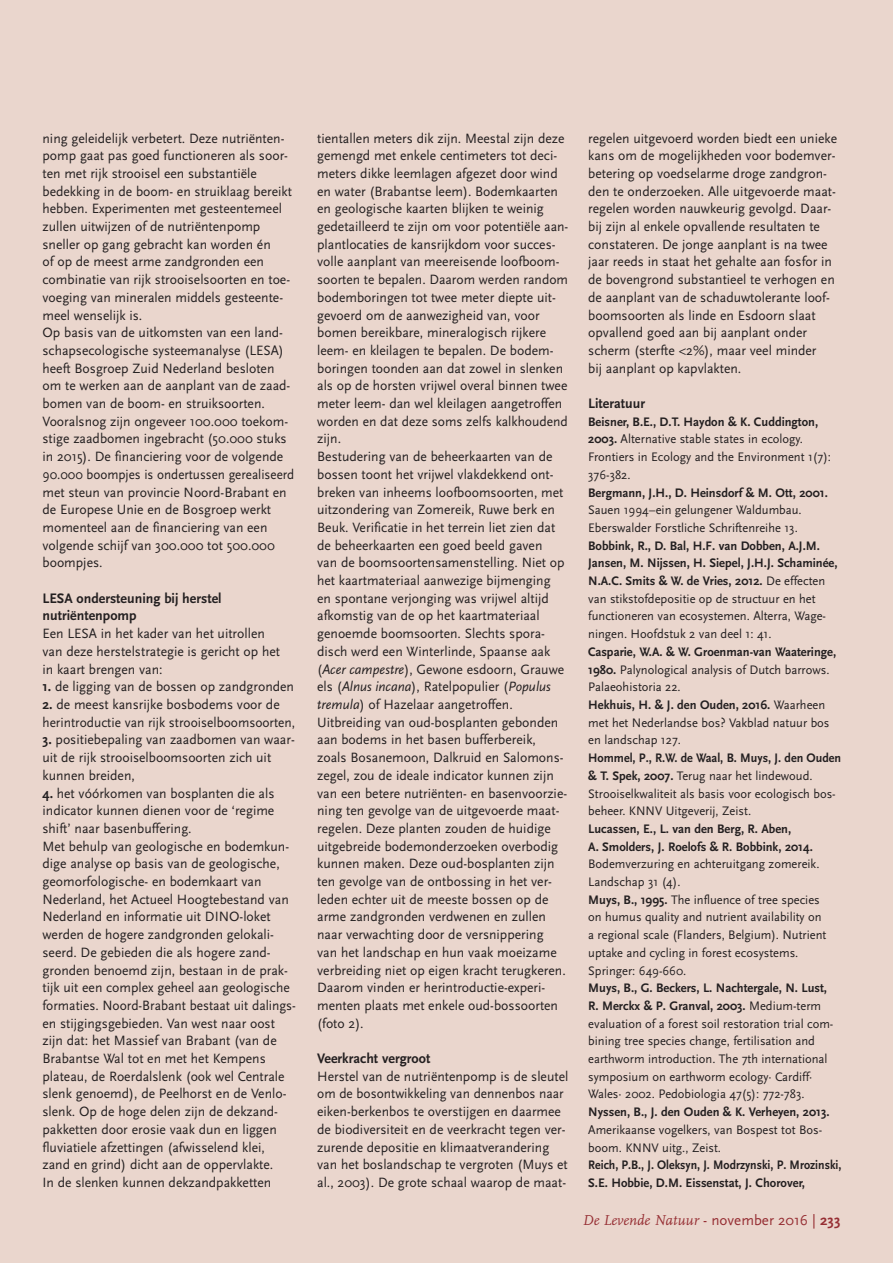
<style>
.page{position:relative;width:893px;height:1263px;background:#ead6cd}
.page>*{position:absolute;margin:0;border:0;box-sizing:border-box;transform-origin:0 0}
.t1{font:italic 15px "FF Scala";color:#962e33}
.t2{font:700 14.4px/17.7px "Scala Sans";color:#231f20}
.t3{font:14.1px/17.7px "Scala Sans";color:#231f20}
.t4{font:12.9px/17.7px "Scala Sans";color:#231f20}
.t5{font:700 12.9px/17.7px "Scala Sans";color:#231f20}
.t6{font:700 12.9px/17.7px "Scala Sans";color:#231f20;scale:.92 1}
.s1{font-weight:700}
.s2{font-style:italic}
.s3{font-family:"Scala Sans";font-style:normal}
.s4{font-family:"Scala Sans";font-weight:700;font-style:normal}
</style>
<div class="page">
<p class="t3" style="left:43px;top:129px;width:253px">ning geleidelijk verbetert. Deze nutriënten&shy;pomp gaat pas goed functioneren als soor&shy;ten met rijk strooisel een substantiële bedekking in de boom- en struiklaag bereikt hebben. Experimenten met gesteentemeel zullen uitwijzen of de nutriëntenpomp sneller op gang gebracht kan worden én<br>of op de meest arme zandgronden een combinatie van rijk strooiselsoorten en toe&shy;voeging van mineralen middels gesteente&shy;meel wenselijk is.<br>Op basis van de uitkomsten van een land&shy;schapsecologische systeemanalyse (LESA) heeft Bosgroep Zuid Nederland besloten om te werken aan de aanplant van de zaad&shy;bomen van de boom- en struiksoorten.<br>Vooralsnog zijn ongeveer 100.000 toekom&shy;stige zaadbomen ingebracht (50.000 stuks in 2015). De financiering voor de volgende 90.000 boompjes is ondertussen gerealiseerd met steun van provincie Noord-Brabant en de Europese Unie en de Bosgroep werkt momenteel aan de financiering van een volgende schijf van 300.000 tot 500.000 boompjes.</p>
<p class="t2" style="left:43px;top:589px;width:181px">LESA ondersteuning bij herstel nutriëntenpomp</p>
<p class="t3" style="left:43px;top:624px;width:239px">Een LESA in het kader van het uitrollen van deze herstelstrategie is gericht op het in kaart brengen van:</p>
<p class="t3" style="left:43px;top:677px;width:253px"><span class="s1">1.</span> de ligging van de bossen op zandgronden</p>
<p class="t3" style="left:43px;top:695px;width:254px"><span class="s1">2.</span> de meest kansrijke bosbodems voor de herintroductie van rijk strooiselboomsoorten,</p>
<p class="t3" style="left:43px;top:731px;width:254px"><span class="s1">3.</span> positiebepaling van zaadbomen van waar&shy;uit de rijk strooiselboomsoorten zich uit kunnen breiden,</p>
<p class="t3" style="left:43px;top:784px;width:255px"><span class="s1">4.</span> het vóórkomen van bosplanten die als indicator kunnen dienen voor de ‘regime shift’ naar basenbuffering.<br>Met behulp van geologische en bodemkun&shy;dige analyse op basis van de geologische, geomorfologische- en bodemkaart van Nederland, het Actueel Hoogtebestand van Nederland en informatie uit DINO-loket werden de hogere zandgronden gelokali&shy;seerd. De gebieden die als hogere zand&shy;gronden benoemd zijn, bestaan in de prak&shy;tijk uit een complex geheel aan geologische formaties. Noord-Brabant bestaat uit dalings&shy;en stijgingsgebieden. Van west naar oost zijn dat: het Massief van Brabant (van de Brabantse Wal tot en met het Kempens plateau, de Roerdalslenk (ook wel Centrale slenk genoemd), de Peelhorst en de Venlo&shy;slenk. Op de hoge delen zijn de dekzand&shy;pakketten door erosie vaak dun en liggen fluviatiele afzettingen (afwisselend klei, zand en grind) dicht aan de oppervlakte.<br>In de slenken kunnen dekzandpakketten</p>
<p class="t3" style="left:317px;top:129px;width:253px">tientallen meters dik zijn. Meestal zijn deze gemengd met enkele centimeters tot deci&shy;meters dikke leemlagen afgezet door wind en water (Brabantse leem). Bodemkaarten en geologische kaarten blijken te weinig gedetailleerd te zijn om voor potentiële aan&shy;plantlocaties de kansrijkdom voor succes&shy;volle aanplant van meereisende loofboom&shy;soorten te bepalen. Daarom werden random bodemboringen tot twee meter diepte uit&shy;gevoerd om de aanwezigheid van, voor bomen bereikbare, mineralogisch rijkere leem- en kleilagen te bepalen. De bodem&shy;boringen toonden aan dat zowel in slenken als op de horsten vrijwel overal binnen twee meter leem- dan wel kleilagen aangetroffen worden en dat deze soms zelfs kalkhoudend zijn.<br>Bestudering van de beheerkaarten van de bossen toont het vrijwel vlakdekkend ont&shy;breken van inheems loofboomsoorten, met uitzondering van Zomereik, Ruwe berk en Beuk. Verificatie in het terrein liet zien dat de beheerkaarten een goed beeld gaven<br>van de boomsoortensamenstelling. Niet op het kaartmateriaal aanwezige bijmenging<br>en spontane verjonging was vrijwel altijd afkomstig van de op het kaartmateriaal genoemde boomsoorten. Slechts spora&shy;disch werd een Winterlinde, Spaanse aak (<span class="s2">Acer campestre</span>), Gewone esdoorn, Grauwe els (<span class="s2">Alnus incana</span>), Ratelpopulier (<span class="s2">Populus tremula</span>) of Hazelaar aangetroffen.<br>Uitbreiding van oud-bosplanten gebonden aan bodems in het basen bufferbereik, zoals Bosanemoon, Dalkruid en Salomons&shy;zegel, zou de ideale indicator kunnen zijn van een betere nutriënten- en basenvoorzie&shy;ning ten gevolge van de uitgevoerde maat&shy;regelen. Deze planten zouden de huidige uitgebreide bodemonderzoeken overbodig kunnen maken. Deze oud-bosplanten zijn ten gevolge van de ontbossing in het ver&shy;leden echter uit de meeste bossen op de arme zandgronden verdwenen en zullen naar verwachting door de versnippering<br>van het landschap en hun vaak moeizame verbreiding niet op eigen kracht terugkeren.<br>Daarom vinden er herintroductie-experi&shy;menten plaats met enkele oud-bossoorten (foto 2).</p>
<p class="t2" style="left:317px;top:1049px;width:115px">Veerkracht vergroot</p>
<p class="t3" style="left:317px;top:1067px;width:253px">Herstel van de nutriëntenpomp is de sleutel om de bosontwikkeling van dennenbos naar eiken-berkenbos te overstijgen en daarmee de biodiversiteit en de veerkracht tegen ver&shy;zurende depositie en klimaatverandering van het boslandschap te vergroten (Muys et al., 2003). De grote schaal waarop de maat-</p>
<p class="t3" style="left:588px;top:129px;width:250px">regelen uitgevoerd worden biedt een unieke kans om de mogelijkheden voor bodemver&shy;betering op voedselarme droge zandgron&shy;den te onderzoeken. Alle uitgevoerde maat&shy;regelen worden nauwkeurig gevolgd. Daar&shy;bij zijn al enkele opvallende resultaten te constateren. De jonge aanplant is na twee jaar reeds in staat het gehalte aan fosfor in de bovengrond substantieel te verhogen en de aanplant van de schaduwtolerante loof&shy;boomsoorten als linde en Esdoorn slaat opvallend goed aan bij aanplant onder scherm (sterfte &lt;2%), maar veel minder<br>bij aanplant op kapvlakten.</p>
<p class="t2" style="left:588px;top:394px;width:58px">Literatuur</p>
<p class="t4" style="left:588px;top:412px;width:244px"><span class="s1">Beisner, B.E., D.T. Haydon &amp; K. Cuddington, 2003.</span> Alternative stable states in ecology.<br>Frontiers in Ecology and the Environment 1(7):<br>376-382.</p>
<p class="t5" style="left:588px;top:483px;width:241px">Bergmann, J.H., D. Heinsdorf &amp; M. Ott, 2001.</p>
<p class="t4" style="left:588px;top:501px;width:215px">Sauen 1994–ein gelungener Waldumbau.<br>Eberswalder Forstliche Schriftenreihe 13.</p>
<p class="t4" style="left:588px;top:536px;width:251px"><span class="s1">Bobbink, R., D. Bal, H.F. van Dobben, A.J.M.<br>Jansen, M. Nijssen, H. Siepel, J.H.J. Schaminée, N.A.C. Smits &amp; W. de Vries, 2012.</span> De effecten van stikstofdepositie op de structuur en het functioneren van ecosystemen. Alterra, Wage&shy;ningen. Hoofdstuk 2 van deel 1: 41.</p>
<p class="t4" style="left:588px;top:643px;width:249px"><span class="s1">Casparie, W.A. &amp; W. Groenman-van Waateringe, 1980.</span> Palynological analysis of Dutch barrows.<br>Palaeohistoria 22.<br><span class="s1">Hekhuis, H. &amp; J. den Ouden, 2016.</span> Waarheen met het Nederlandse bos? Vakblad natuur bos en landschap 127.</p>
<p class="t4" style="left:588px;top:749px;width:254px"><span class="s1">Hommel, P., R.W. de Waal, B. Muys, J. den Ouden &amp; T. Spek, 2007.</span> Terug naar het lindewoud.<br>Strooiselkwaliteit als basis voor ecologisch bos&shy;beheer. KNNV Uitgeverij, Zeist.</p>
<p class="t5" style="left:588px;top:819px;width:226px">Lucassen, E., L. van den Berg, R. Aben,<br>A. Smolders, J. Roelofs &amp; R. Bobbink, 2014.</p>
<p class="t4" style="left:588px;top:855px;width:240px">Bodemverzuring en achteruitgang zomereik.<br>Landschap 31 (4).<br><span class="s1">Muys, B., 1995.</span> The influence of tree species on humus quality and nutrient availability on a regional scale (Flanders, Belgium). Nutrient uptake and cycling in forest ecosystems.<br>Springer: 649-660.</p>
<p class="t4" style="left:588px;top:979px;width:247px"><span class="s1">Muys, B., G. Beckers, L. Nachtergale, N. Lust, R. Merckx &amp; P. Granval, 2003.</span> Medium-term evaluation of a forest soil restoration trial com&shy;bining tree species change, fertilisation and earthworm introduction. The 7th international symposium on earthworm ecology· Cardiff· Wales· 2002. Pedobiologia 47(5): 772-783.</p>
<p class="t5" style="left:588px;top:1103px;width:243px">Nyssen, B., J. den Ouden &amp; K. Verheyen, 2013.</p>
<p class="t4" style="left:588px;top:1120px;width:235px">Amerikaanse vogelkers, van Bospest tot Bos&shy;boom. KNNV uitg., Zeist.</p>
<p class="t6" style="left:588px;top:1156px;width:277px">Reich, P.B., J. Oleksyn, J. Modrzynski, P. Mrozinski,<br>S.E. Hobbie, D.M. Eissenstat, J. Chorover,</p>
<p class="t1" style="left:583px;top:1211px;width:259px">De Levende Natuur <span class="s3">- november 2016 |</span> <span class="s4">233</span></p>
</div>
